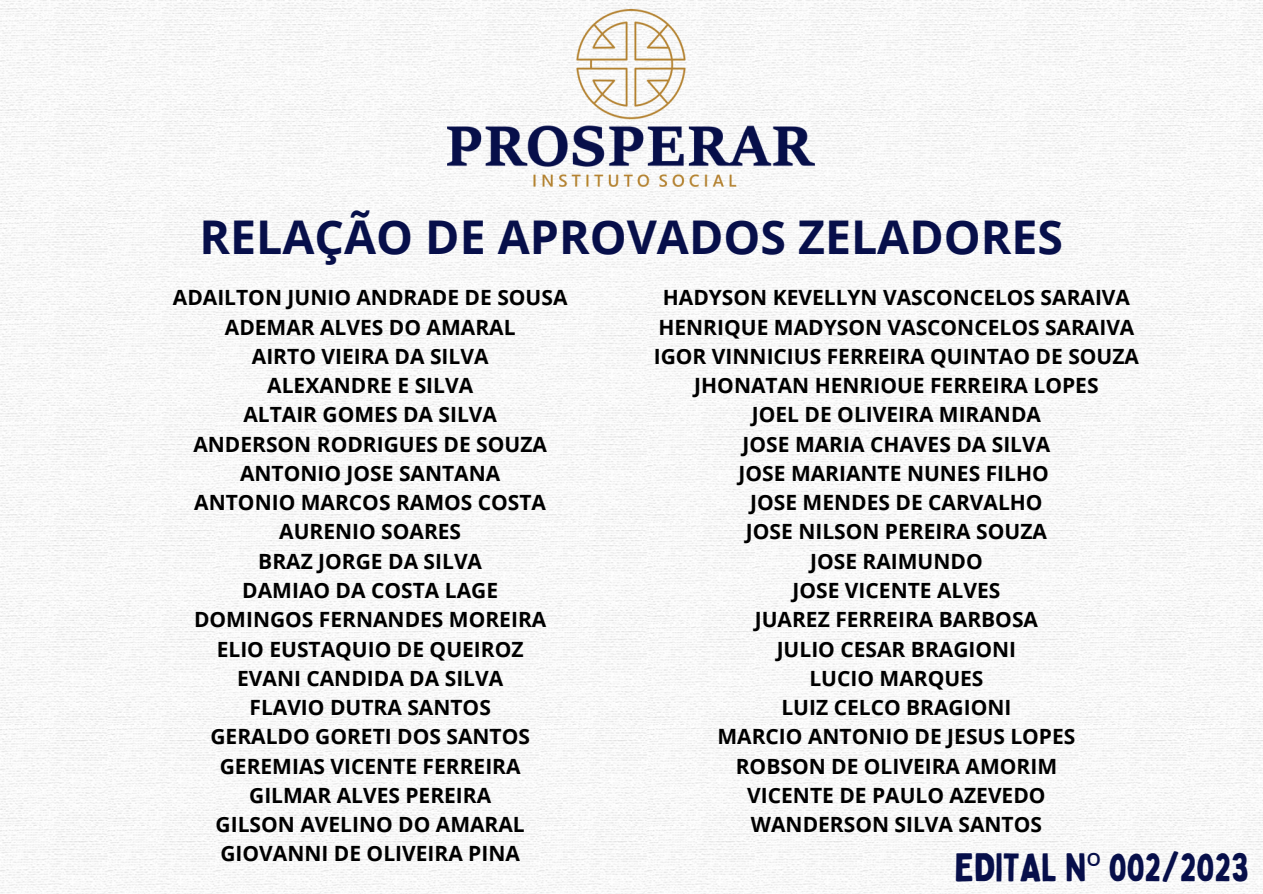
<style>
.page{position:relative;width:1263px;height:894px;background:#fff}
.page>*{position:absolute;margin:0;border:0;box-sizing:border-box;transform-origin:0 0}
.t1{font:700 46.5px "Open Sans";color:#070f4a}
.t2{font:39px "Bobby Jones";color:#070f4a}
.t3{font:700 21px "Open Sans";color:#000}
.s1{font-family:"Noto Sans"}
</style>
<div class="page">
<img style="left:0;top:0;width:1263px;height:893px">
<img style="left:448px;top:10px;width:366px;height:176px">
<p class="t1" style="left:199px;top:204px;width:865px">RELAÇÃO DE APROVADOS ZELADORES</p>
<p class="t3" style="left:173px;top:283px;width:396px">ADAILTON JUNIO ANDRADE DE SOUSA</p>
<p class="t3" style="left:225px;top:312px;width:292px">ADEMAR ALVES DO AMARAL</p>
<p class="t3" style="left:252px;top:341px;width:238px">AIRTO VIEIRA DA SILVA</p>
<p class="t3" style="left:267px;top:370px;width:207px">ALEXANDRE E SILVA</p>
<p class="t3" style="left:243px;top:400px;width:255px">ALTAIR GOMES DA SILVA</p>
<p class="t3" style="left:193px;top:429px;width:355px">ANDERSON RODRIGUES DE SOUZA</p>
<p class="t3" style="left:240px;top:458px;width:262px">ANTONIO JOSE SANTANA</p>
<p class="t3" style="left:194px;top:487px;width:353px">ANTONIO MARCOS RAMOS COSTA</p>
<p class="t3" style="left:279px;top:517px;width:183px">AURENIO SOARES</p>
<p class="t3" style="left:258px;top:546px;width:225px">BRAZ JORGE DA SILVA</p>
<p class="t3" style="left:242px;top:575px;width:257px">DAMIAO DA COSTA LAGE</p>
<p class="t3" style="left:194px;top:604px;width:354px">DOMINGOS FERNANDES MOREIRA</p>
<p class="t3" style="left:217px;top:634px;width:308px">ELIO EUSTAQUIO DE QUEIROZ</p>
<p class="t3" style="left:237px;top:663px;width:268px">EVANI CANDIDA DA SILVA</p>
<p class="t3" style="left:249px;top:692px;width:243px">FLAVIO DUTRA SANTOS</p>
<p class="t3" style="left:210px;top:721px;width:321px">GERALDO GORETI DOS SANTOS</p>
<p class="t3" style="left:220px;top:751px;width:302px">GEREMIAS VICENTE FERREIRA</p>
<p class="t3" style="left:249px;top:780px;width:244px">GILMAR ALVES PEREIRA</p>
<p class="t3" style="left:216px;top:809px;width:311px">GILSON AVELINO DO AMARAL</p>
<p class="t3" style="left:220px;top:838px;width:301px">GIOVANNI DE OLIVEIRA PINA</p>
<p class="t3" style="left:663px;top:283px;width:469px">HADYSON KEVELLYN VASCONCELOS SARAIVA</p>
<p class="t3" style="left:658px;top:312px;width:477px">HENRIQUE MADYSON VASCONCELOS SARAIVA</p>
<p class="t3" style="left:654px;top:341px;width:487px">IGOR VINNICIUS FERREIRA QUINTAO DE SOUZA</p>
<p class="t3" style="left:694px;top:370px;width:406px">JHONATAN HENRIOUE FERREIRA LOPES</p>
<p class="t3" style="left:752px;top:400px;width:291px">JOEL DE OLIVEIRA MIRANDA</p>
<p class="t3" style="left:743px;top:429px;width:309px">JOSE MARIA CHAVES DA SILVA</p>
<p class="t3" style="left:739px;top:458px;width:312px">JOSE MARIANTE NUNES FILHO</p>
<p class="t3" style="left:750px;top:487px;width:294px">JOSE MENDES DE CARVALHO</p>
<p class="t3" style="left:746px;top:517px;width:303px">JOSE NILSON PEREIRA SOUZA</p>
<p class="t3" style="left:810px;top:546px;width:174px">JOSE RAIMUNDO</p>
<p class="t3" style="left:792px;top:575px;width:209px">JOSE VICENTE ALVES</p>
<p class="t3" style="left:755px;top:604px;width:285px">JUAREZ FERREIRA BARBOSA</p>
<p class="t3" style="left:777px;top:634px;width:241px">JULIO CESAR BRAGIONI</p>
<p class="t3" style="left:809px;top:663px;width:176px">LUCIO MARQUES</p>
<p class="t3" style="left:781px;top:692px;width:232px">LUIZ CELCO BRAGIONI</p>
<p class="t3" style="left:717px;top:721px;width:359px">MARCIO ANTONIO DE JESUS LOPES</p>
<p class="t3" style="left:736px;top:751px;width:323px">ROBSON DE OLIVEIRA AMORIM</p>
<p class="t3" style="left:747px;top:780px;width:300px">VICENTE DE PAULO AZEVEDO</p>
<p class="t3" style="left:751px;top:809px;width:293px">WANDERSON SILVA SANTOS</p>
<p class="t2" style="left:955px;top:842px;width:296px">EDITAL N<span class="s1">º</span> 002/2023</p>
</div>
